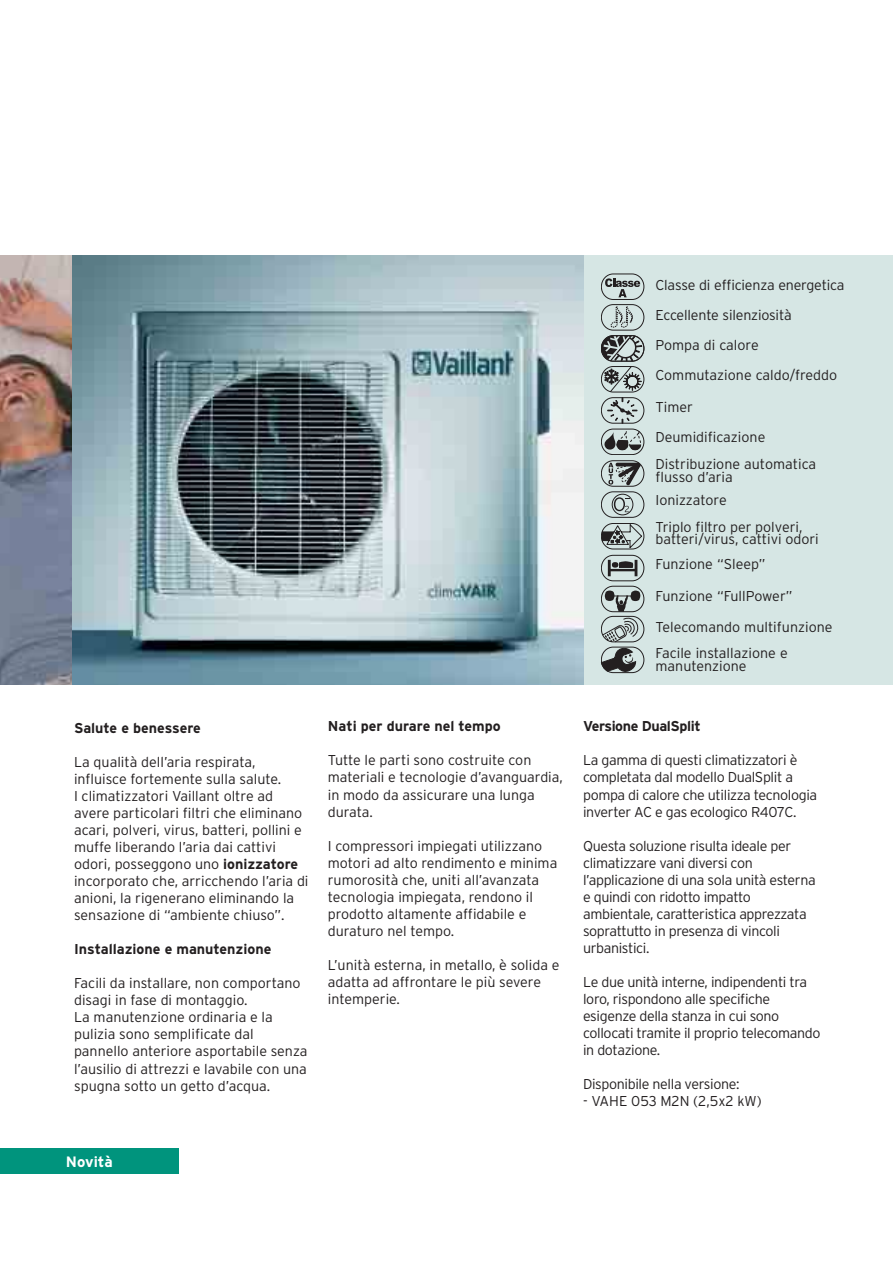
<style>
.page{position:relative;width:893px;height:1262px;background:#fff}
.page>*{position:absolute;margin:0;border:0;box-sizing:border-box;transform-origin:0 0}
.t1{font:700 15px "Interstate";color:#fff}
.t2{font:300 14.25px/17px "Interstate";color:#231f20}
.t3{font:300 14.25px/17px "Interstate";letter-spacing:-.025em;color:#231f20}
.t4{font:700 14.25px "Interstate";color:#231f20}
.t5{font:700 14.25px "Interstate";letter-spacing:-.03em;color:#231f20}
.s1{font-weight:700}
</style>
<div class="page">
<div style="left:583px;top:255px;width:309px;height:430px;background:#d6e6e4"></div>
<img style="left:0;top:255px;width:73px;height:430px">
<img style="left:73px;top:255px;width:510px;height:430px">
<div style="left:601px;top:304px;width:43px;height:26px;border:1px solid #231f20;border-radius:12px"></div>
<svg style="left:610px;top:306px;width:23px;height:22px"></svg>
<div style="left:601px;top:335px;width:43px;height:26px;border:1px solid #231f20;border-radius:12px"></div>
<div style="left:601px;top:366px;width:43px;height:26px;border:1px solid #231f20;border-radius:12px"></div>
<div style="left:601px;top:397px;width:43px;height:26px;border:1px solid #231f20;border-radius:12px"></div>
<svg style="left:601px;top:335px;width:41px;height:88px"></svg>
<div style="left:601px;top:429px;width:43px;height:26px;border:1px solid #231f20;border-radius:12px"></div>
<svg style="left:603px;top:430px;width:39px;height:22px"></svg>
<div style="left:601px;top:460px;width:43px;height:26px;border:1px solid #231f20;border-radius:12px"></div>
<svg style="left:608px;top:462px;width:33px;height:23px"></svg>
<div style="left:601px;top:491px;width:43px;height:27px;border:1px solid #231f20;border-radius:12px"></div>
<div style="left:611px;top:494px;width:22px;height:21px;border:1px solid #231f20;border-radius:50%"></div>
<svg style="left:614px;top:497px;width:15px;height:15px"></svg>
<svg style="left:601px;top:523px;width:43px;height:26px"></svg>
<div style="left:601px;top:555px;width:43px;height:26px;border:1px solid #231f20;border-radius:12px"></div>
<svg style="left:608px;top:560px;width:29px;height:16px"></svg>
<div style="left:601px;top:586px;width:43px;height:26px;border:1px solid #231f20;border-radius:12px"></div>
<svg style="left:604px;top:590px;width:36px;height:21px"></svg>
<div style="left:601px;top:616px;width:43px;height:26px;border:1px solid #231f20;border-radius:12px"></div>
<div style="left:601px;top:646px;width:43px;height:27px;border:1px solid #231f20;border-radius:12px"></div>
<svg style="left:601px;top:617px;width:39px;height:55px"></svg>
<div style="left:0;top:1148px;width:179px;height:25px;background:#00947d"></div>
<div style="left:601px;top:273px;width:43px;height:27px;border:1px solid #231f20;border-radius:12px"></div>
<svg style="left:605px;top:278px;width:35px;height:19px"></svg>
<p class="t4" style="left:74px;top:722px;width:128px">Salute e benessere</p>
<p class="t2" style="left:74px;top:755px;width:236px">La qualità dell’aria respirata, influisce fortemente sulla salute.<br>I climatizzatori Vaillant oltre ad avere particolari filtri che eliminano acari, polveri, virus, batteri, pollini e muffe liberando l’aria dai cattivi odori, posseggono uno <span class="s1">ionizzatore </span>incorporato che, arricchendo l’aria di anioni, la rigenerano eliminando la sensazione di “ambiente chiuso”.</p>
<p class="t4" style="left:74px;top:943px;width:199px">Installazione e manutenzione</p>
<p class="t2" style="left:74px;top:976px;width:235px">Facili da installare, non comportano disagi in fase di montaggio.<br>La manutenzione ordinaria e la pulizia sono semplificate dal pannello anteriore asportabile senza l’ausilio di attrezzi e lavabile con una spugna sotto un getto d’acqua.</p>
<p class="t4" style="left:328px;top:721px;width:174px">Nati per durare nel tempo</p>
<p class="t2" style="left:328px;top:753px;width:237px">Tutte le parti sono costruite con materiali e tecnologie d’avanguardia, in modo da assicurare una lunga durata.</p>
<p class="t2" style="left:328px;top:838px;width:231px">I compressori impiegati utilizzano motori ad alto rendimento e minima rumorosità che, uniti all’avanzata tecnologia impiegata, rendono il prodotto altamente affidabile e duraturo nel tempo.</p>
<p class="t2" style="left:328px;top:957px;width:233px">L’unità esterna, in metallo, è solida e adatta ad affrontare le più severe intemperie.</p>
<p class="t1" style="left:66px;top:1155px;width:48px">Novità</p>
<p class="t2" style="left:655px;top:271px;width:190px;line-height:30px">Classe di efficienza energetica<br>Eccellente silenziosità<br>Pompa di calore<br>Commutazione caldo/freddo</p>
<p class="t2" style="left:655px;top:393px;width:111px;line-height:30px">Timer<br>Deumidificazione</p>
<p class="t2" style="left:655px;top:458px;width:162px;line-height:13.5px">Distribuzione automatica flusso d’aria</p>
<p class="t2" style="left:655px;top:487px;width:148px;line-height:27px">Ionizzatore<br>Triplo filtro per polveri,</p>
<p class="t2" style="left:655px;top:527px;width:165px;line-height:25.5px">batteri/virus, cattivi odori<br>Funzione “Sleep”</p>
<p class="t2" style="left:655px;top:588px;width:139px">Funzione “FullPower”</p>
<p class="t2" style="left:655px;top:616px;width:178px;line-height:25.5px">Telecomando multifunzione<br>Facile installazione e</p>
<p class="t2" style="left:655px;top:659px;width:93px">manutenzione</p>
<p class="t5" style="left:583px;top:721px;width:119px">Versione DualSplit</p>
<p class="t3" style="left:583px;top:753px;width:236px">La gamma di questi climatizzatori è completata dal modello DualSplit a pompa di calore che utilizza tecnologia inverter AC e gas ecologico R407C.</p>
<p class="t3" style="left:583px;top:838px;width:234px">Questa soluzione risulta ideale per climatizzare vani diversi con l’applicazione di una sola unità esterna e quindi con ridotto impatto ambientale, caratteristica apprezzata soprattutto in presenza di vincoli urbanistici.</p>
<p class="t3" style="left:583px;top:974px;width:239px">Le due unità interne, indipendenti tra loro, rispondono alle specifiche esigenze della stanza in cui sono collocati tramite il proprio telecomando in dotazione.</p>
<p class="t3" style="left:583px;top:1077px;width:158px">Disponibile nella versione:</p>
<p class="t2" style="left:583px;top:1094px;width:180px">- VAHE 053 M2N (2,5x2 kW)</p>
</div>
